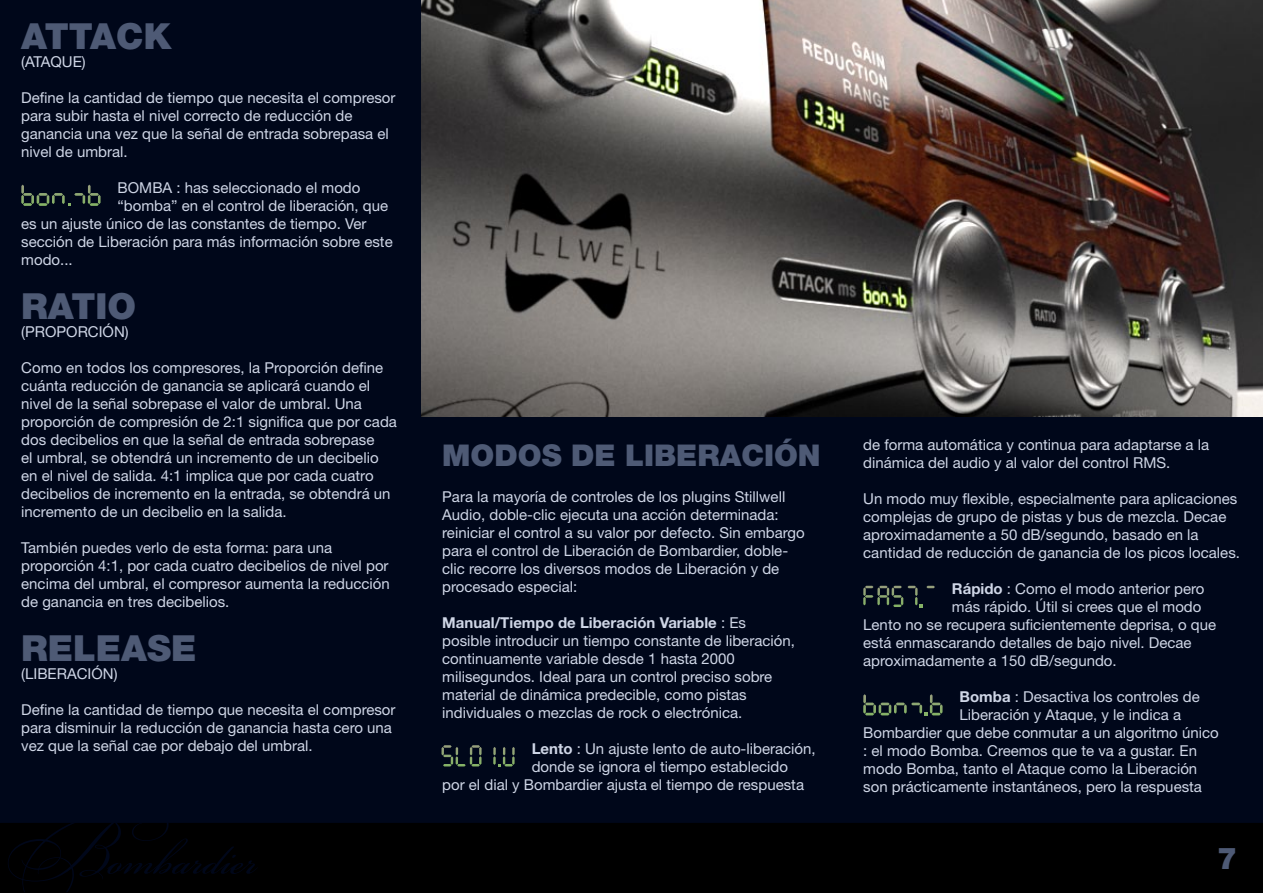
<style>
.page{position:relative;width:1263px;height:893px;background:#00071a}
.page>*{position:absolute;margin:0;border:0;box-sizing:border-box;transform-origin:0 0}
.t1{font:900 36px "Helvetica Neue";color:#4e5a75}
.t2{font:900 30px "Helvetica Neue";color:#4e5a75}
.t3{font:15px/18px "Helvetica Neue";color:#cfd6e6}
.s1{font-weight:700}
</style>
<div class="page">
<div style="left:0;top:823px;width:1263px;height:70px;background:#000"></div>
<svg style="left:8px;top:823px;width:250px;height:69px"></svg>
<img style="left:421px;top:0;width:842px;height:417px">
<svg style="left:863px;top:694px;width:79px;height:21px"></svg>
<svg style="left:21px;top:185px;width:80px;height:21px"></svg>
<svg style="left:863px;top:586px;width:72px;height:21px"></svg>
<svg style="left:441px;top:745px;width:41px;height:21px"></svg>
<svg style="left:493px;top:747px;width:22px;height:19px"></svg>
<h1 class="t1" style="left:21px;top:15px;width:152px">ATTAC K</h1>
<p class="t3" style="left:21px;top:52px;width:66px">(ATAQUE)</p>
<p class="t3" style="left:21px;top:88px;width:376px">Define la cantidad de tiempo que necesita el compresor para subir hasta el nivel correcto de reducción de ganancia una vez que la señal de entrada sobrepasa el nivel de umbral.</p>
<p class="t3" style="left:118px;top:178px;width:244px">BOMBA : has seleccionado el modo</p>
<p class="t3" style="left:118px;top:196px;width:272px">“bomba” en el control de liberación, que</p>
<p class="t3" style="left:21px;top:214px;width:347px">es un ajuste único de las constantes de tiempo. Ver</p>
<p class="t3" style="left:21px;top:232px;width:373px">sección de Liberación para más información sobre este</p>
<p class="t3" style="left:21px;top:250px;width:53px">modo...</p>
<h1 class="t1" style="left:21px;top:285px;width:94px">RATIO</h1>
<p class="t3" style="left:21px;top:322px;width:109px">(PROPORCIÓN)</p>
<p class="t3" style="left:21px;top:358px;width:377px">Como en todos los compresores, la Proporción define cuánta reducción de ganancia se aplicará cuando el nivel de la señal sobrepase el valor de umbral. Una proporción de compresión de 2:1 significa que por cada dos decibelios en que la señal de entrada sobrepase<br>el umbral, se obtendrá un incremento de un decibelio en el nivel de salida. 4:1 implica que por cada cuatro decibelios de incremento en la entrada, se obtendrá un incremento de un decibelio en la salida.</p>
<p class="t3" style="left:21px;top:538px;width:370px">También puedes verlo de esta forma: para una proporción 4:1, por cada cuatro decibelios de nivel por encima del umbral, el compresor aumenta la reducción de ganancia en tres decibelios.</p>
<h1 class="t1" style="left:21px;top:627px;width:52px">RELEASE</h1>
<p class="t3" style="left:21px;top:664px;width:98px">(LIBERACIÓN)</p>
<p class="t3" style="left:21px;top:700px;width:376px">Define la cantidad de tiempo que necesita el compresor para disminuir la reducción de ganancia hasta cero una vez que la señal cae por debajo del umbral.</p>
<h2 class="t2" style="left:442px;top:437px;width:380px">MODOS DE LIBERACIÓN</h2>
<p class="t3" style="left:442px;top:487px;width:364px">Para la mayoría de controles de los plugins Stillwell Audio, doble-clic ejecuta una acción determinada: reiniciar el control a su valor por defecto. Sin embargo para el control de Liberación de Bombardier, doble&shy;clic recorre los diversos modos de Liberación y de procesado especial:</p>
<p class="t3" style="left:442px;top:613px;width:354px"><span class="s1">Manual/Tiempo de Liberación Variable</span> : Es posible introducir un tiempo constante de liberación, continuamente variable desde 1 hasta 2000 milisegundos. Ideal para un control preciso sobre material de dinámica predecible, como pistas individuales o mezclas de rock o electrónica.</p>
<p class="t3" style="left:532px;top:739px;width:285px"><span class="s1">Lento</span> : Un ajuste lento de auto-liberación,</p>
<p class="t3" style="left:532px;top:757px;width:258px">donde se ignora el tiempo establecido</p>
<p class="t3" style="left:442px;top:775px;width:363px">por el dial y Bombardier ajusta el tiempo de respuesta</p>
<p class="t3" style="left:863px;top:435px;width:347px">de forma automática y continua para adaptarse a la dinámica del audio y al valor del control RMS.</p>
<p class="t3" style="left:863px;top:489px;width:378px">Un modo muy flexible, especialmente para aplicaciones complejas de grupo de pistas y bus de mezcla. Decae aproximadamente a 50 dB/segundo, basado en la cantidad de reducción de ganancia de los picos locales.</p>
<p class="t3" style="left:952px;top:579px;width:254px"><span class="s1">Rápido</span> : Como el modo anterior pero</p>
<p class="t3" style="left:952px;top:597px;width:251px">más rápido. Útil si crees que el modo</p>
<p class="t3" style="left:863px;top:615px;width:354px">Lento no se recupera suficientemente deprisa, o que</p>
<p class="t3" style="left:863px;top:633px;width:330px">está enmascarando detalles de bajo nivel. Decae</p>
<p class="t3" style="left:863px;top:651px;width:255px">aproximadamente a 150 dB/segundo.</p>
<p class="t3" style="left:959px;top:687px;width:242px"><span class="s1">Bomba</span> : Desactiva los controles de</p>
<p class="t3" style="left:959px;top:705px;width:223px">Liberación y Ataque, y le indica a</p>
<p class="t3" style="left:863px;top:723px;width:357px">Bombardier que debe conmutar a un algoritmo único</p>
<p class="t3" style="left:863px;top:741px;width:335px">: el modo Bomba. Creemos que te va a gustar. En</p>
<p class="t3" style="left:863px;top:759px;width:335px">modo Bomba, tanto el Ataque como la Liberación</p>
<p class="t3" style="left:863px;top:777px;width:340px">son prácticamente instantáneos, pero la respuesta</p>
<h2 class="t2" style="left:1217px;top:841px;width:22px">7</h2>
</div>
